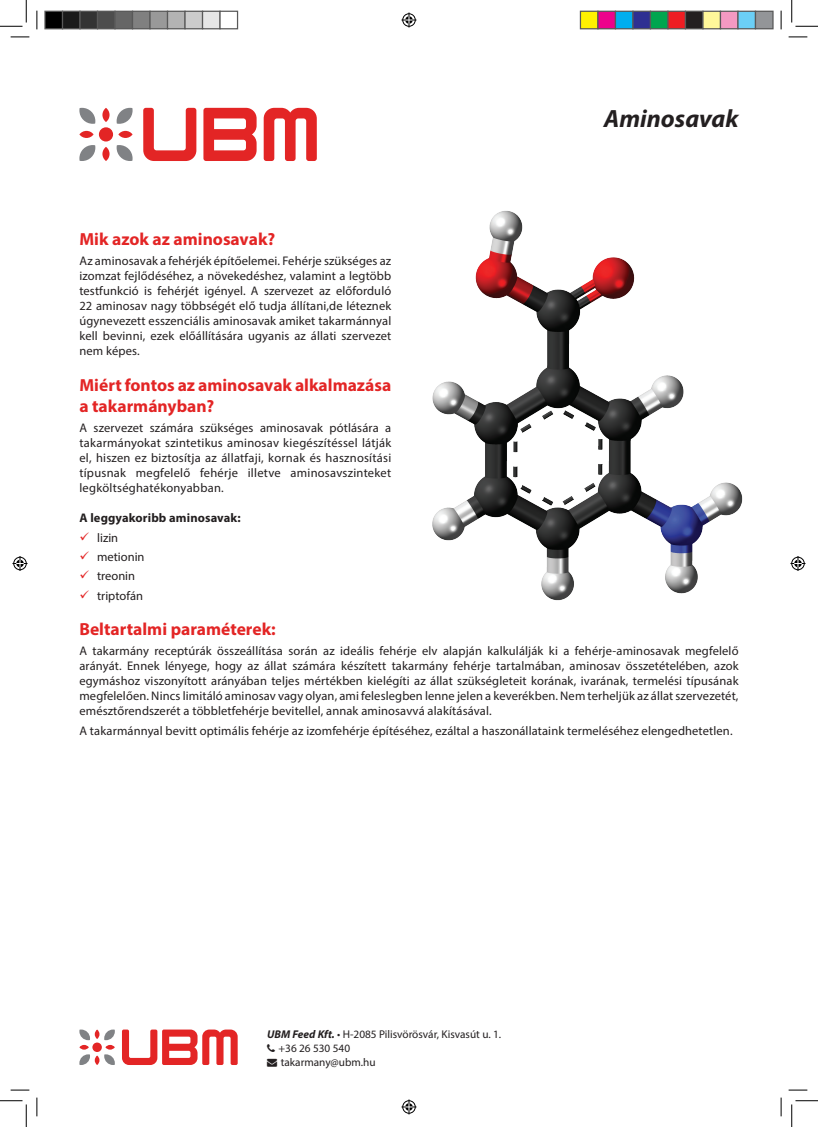
<style>
.page{position:relative;width:818px;height:1127px;background:#fff}
.page>*{position:absolute;margin:0;border:0;box-sizing:border-box;transform-origin:0 0}
.t1{font:italic 700 25px "Myriad Pro";color:#231f20}
.t2{font:700 17.5px/21px "Myriad Pro";color:#e32525}
.t3{font:12.5px/15px "Myriad Pro";letter-spacing:.01em;color:#231f20;text-align:justify}
.t4{font:700 12.5px "Myriad Pro";letter-spacing:.01em;color:#231f20}
.t5{font:11.25px/13.8px "Myriad Pro";color:#231f20}
.s1{color:#e32525}
.s2{font-weight:700;font-style:italic}
</style>
<div class="page">
<svg style="left:203px;top:108px;width:54px;height:53px"></svg>
<svg style="left:264px;top:108px;width:53px;height:53px"></svg>
<svg style="left:143px;top:108px;width:53px;height:53px"></svg>
<div style="left:99px;top:127px;width:14px;height:14px;background:#e32525;border-radius:50%"></div>
<svg style="left:79px;top:145px;width:16px;height:16px"></svg>
<svg style="left:117px;top:145px;width:16px;height:16px"></svg>
<svg style="left:117px;top:108px;width:16px;height:16px"></svg>
<svg style="left:79px;top:108px;width:16px;height:16px"></svg>
<svg style="left:79px;top:131px;width:15px;height:7px"></svg>
<svg style="left:118px;top:131px;width:15px;height:7px"></svg>
<svg style="left:102px;top:108px;width:8px;height:14px"></svg>
<svg style="left:102px;top:147px;width:8px;height:14px"></svg>
<svg style="left:122px;top:1029px;width:116px;height:35px"></svg>
<div style="left:92px;top:1042px;width:10px;height:9px;background:#e32525;border-radius:50%"></div>
<svg style="left:79px;top:1044px;width:10px;height:5px"></svg>
<svg style="left:105px;top:1044px;width:10px;height:5px"></svg>
<svg style="left:79px;top:1029px;width:36px;height:10px"></svg>
<svg style="left:79px;top:1054px;width:36px;height:10px"></svg>
<img style="left:432px;top:211px;width:311px;height:390px">
<svg style="left:11px;top:36px;width:18px;height:2px"></svg>
<svg style="left:788px;top:36px;width:19px;height:2px"></svg>
<svg style="left:11px;top:1089px;width:18px;height:1px"></svg>
<svg style="left:788px;top:1089px;width:19px;height:1px"></svg>
<svg style="left:36px;top:11px;width:2px;height:18px"></svg>
<svg style="left:36px;top:1097px;width:2px;height:18px"></svg>
<svg style="left:780px;top:11px;width:2px;height:18px"></svg>
<svg style="left:780px;top:1097px;width:2px;height:18px"></svg>
<svg style="left:0;top:0;width:27px;height:27px"></svg>
<svg style="left:0;top:1100px;width:27px;height:26px"></svg>
<svg style="left:791px;top:0;width:27px;height:27px"></svg>
<svg style="left:791px;top:1100px;width:27px;height:26px"></svg>
<svg style="left:401px;top:13px;width:15px;height:15px"></svg>
<svg style="left:401px;top:1099px;width:15px;height:15px"></svg>
<svg style="left:13px;top:556px;width:15px;height:15px"></svg>
<svg style="left:790px;top:556px;width:15px;height:15px"></svg>
<div style="left:45px;top:11px;width:18px;height:18px;background:#000"></div>
<div style="left:44px;top:11px;width:19px;height:18px;border:1px solid #595959"></div>
<div style="left:63px;top:11px;width:17px;height:18px;background:#1a1a1a"></div>
<div style="left:62px;top:11px;width:19px;height:18px;border:1px solid #595959"></div>
<div style="left:80px;top:11px;width:18px;height:18px;background:#333"></div>
<div style="left:79px;top:11px;width:19px;height:18px;border:1px solid #595959"></div>
<div style="left:98px;top:11px;width:17px;height:18px;background:#4d4d4d"></div>
<div style="left:97px;top:11px;width:19px;height:18px;border:1px solid #595959"></div>
<div style="left:115px;top:11px;width:18px;height:18px;background:#666"></div>
<div style="left:114px;top:11px;width:19px;height:18px;border:1px solid #595959"></div>
<div style="left:133px;top:11px;width:17px;height:18px;background:#808080"></div>
<div style="left:132px;top:11px;width:19px;height:18px;border:1px solid #595959"></div>
<div style="left:150px;top:11px;width:18px;height:18px;background:#999"></div>
<div style="left:149px;top:11px;width:19px;height:18px;border:1px solid #595959"></div>
<div style="left:168px;top:11px;width:17px;height:18px;background:#b3b3b3"></div>
<div style="left:167px;top:11px;width:19px;height:18px;border:1px solid #595959"></div>
<div style="left:185px;top:11px;width:18px;height:18px;background:#ccc"></div>
<div style="left:184px;top:11px;width:19px;height:18px;border:1px solid #595959"></div>
<div style="left:203px;top:11px;width:17px;height:18px;background:#e6e6e6"></div>
<div style="left:202px;top:11px;width:19px;height:18px;border:1px solid #595959"></div>
<div style="left:219px;top:11px;width:19px;height:18px;border:1px solid #595959"></div>
<div style="left:580px;top:11px;width:18px;height:18px;background:#fff101"></div>
<div style="left:580px;top:11px;width:18px;height:18px;border:1px solid #595959"></div>
<div style="left:598px;top:11px;width:17px;height:18px;background:#ed028c"></div>
<div style="left:597px;top:11px;width:19px;height:18px;border:1px solid #595959"></div>
<div style="left:615px;top:11px;width:18px;height:18px;background:#00aeef"></div>
<div style="left:615px;top:11px;width:18px;height:18px;border:1px solid #595959"></div>
<div style="left:633px;top:11px;width:17px;height:18px;background:#2e3092"></div>
<div style="left:632px;top:11px;width:19px;height:18px;border:1px solid #595959"></div>
<div style="left:650px;top:11px;width:18px;height:18px;background:#00a54f"></div>
<div style="left:650px;top:11px;width:18px;height:18px;border:1px solid #595959"></div>
<div style="left:668px;top:11px;width:17px;height:18px;background:#ee1d23"></div>
<div style="left:667px;top:11px;width:19px;height:18px;border:1px solid #595959"></div>
<div style="left:685px;top:11px;width:18px;height:18px;background:#231f20"></div>
<div style="left:685px;top:11px;width:18px;height:18px;border:1px solid #595959"></div>
<div style="left:703px;top:11px;width:17px;height:18px;background:#fff79a"></div>
<div style="left:702px;top:11px;width:19px;height:18px;border:1px solid #595959"></div>
<div style="left:720px;top:11px;width:18px;height:18px;background:#f499c2"></div>
<div style="left:720px;top:11px;width:18px;height:18px;border:1px solid #595959"></div>
<div style="left:738px;top:11px;width:17px;height:18px;background:#6bcff6"></div>
<div style="left:737px;top:11px;width:19px;height:18px;border:1px solid #595959"></div>
<div style="left:755px;top:11px;width:18px;height:18px;background:#939598"></div>
<div style="left:755px;top:11px;width:18px;height:18px;border:1px solid #595959"></div>
<h1 class="t1" style="left:604px;top:102px;width:136px">Aminosavak</h1>
<h2 class="t2" style="left:79px;top:228px;width:197px">Mik azok az aminosavak?</h2>
<p class="t3" style="left:79px;top:253px;width:313px">Az aminosavak a fehérjék építőelemei. Fehérje szükséges az izomzat fejlődéséhez, a növekedéshez, valamint a legtöbb testfunkció is fehérjét igényel. A szervezet az előforduló 22 aminosav nagy többségét elő tudja állítani,de léteznek úgynevezett esszenciális aminosavak amiket takarmánnyal kell bevinni, ezek előállítására ugyanis az állati szervezet nem képes.</p>
<h2 class="t2" style="left:79px;top:374px;width:313px">Miért fontos az aminosavak alkalmazása a takarmányban?</h2>
<p class="t3" style="left:79px;top:420px;width:313px">A szervezet számára szükséges aminosavak pótlására a takarmányokat szintetikus aminosav kiegészítéssel látják el, hiszen ez biztosítja az állatfaji, kornak és hasznosítási típusnak megfelelő fehérje illetve aminosavszinteket legköltséghatékonyabban.</p>
<p class="t4" style="left:79px;top:510px;width:163px">A leggyakoribb aminosavak:</p>
<p class="t3" style="left:79px;top:530px;width:40px"><span class="s1">✓</span> lizin</p>
<p class="t3" style="left:79px;top:549px;width:67px"><span class="s1">✓</span> metionin</p>
<p class="t3" style="left:79px;top:567px;width:57px"><span class="s1">✓</span> treonin</p>
<p class="t3" style="left:79px;top:587px;width:65px"><span class="s1">✓</span> triptofán</p>
<h2 class="t2" style="left:79px;top:617px;width:198px">Beltartalmi paraméterek:</h2>
<p class="t3" style="left:79px;top:643px;width:661px">A takarmány receptúrák összeállítása során az ideális fehérje elv alapján kalkulálják ki a fehérje-aminosavak megfelelő arányát. Ennek lényege, hogy az állat számára készített takarmány fehérje tartalmában, aminosav összetételében, azok egymáshoz viszonyított arányában teljes mértékben kielégíti az állat szükségleteit korának, ivarának, termelési típusának megfelelően. Nincs limitáló aminosav vagy olyan, ami feleslegben lenne jelen a keverékben. Nem terheljük az állat szervezetét, emésztőrendszerét a többletfehérje bevitellel, annak aminosavvá alakításával.</p>
<p class="t3" style="left:79px;top:723px;width:655px">A takarmánnyal bevitt optimális fehérje az izomfehérje építéséhez, ezáltal a haszonállataink termeléséhez elengedhetetlen.</p>
<p class="t5" style="left:278px;top:1026px;width:224px;text-indent:-11px"><span class="s2">UBM Feed Kft.</span> • H-2085 Pilisvörösvár, Kisvasút u. 1. +36 26 530 540</p>
<p class="t5" style="left:267px;top:1054px;width:110px">→ takarmany@ubm.hu</p>
</div>
